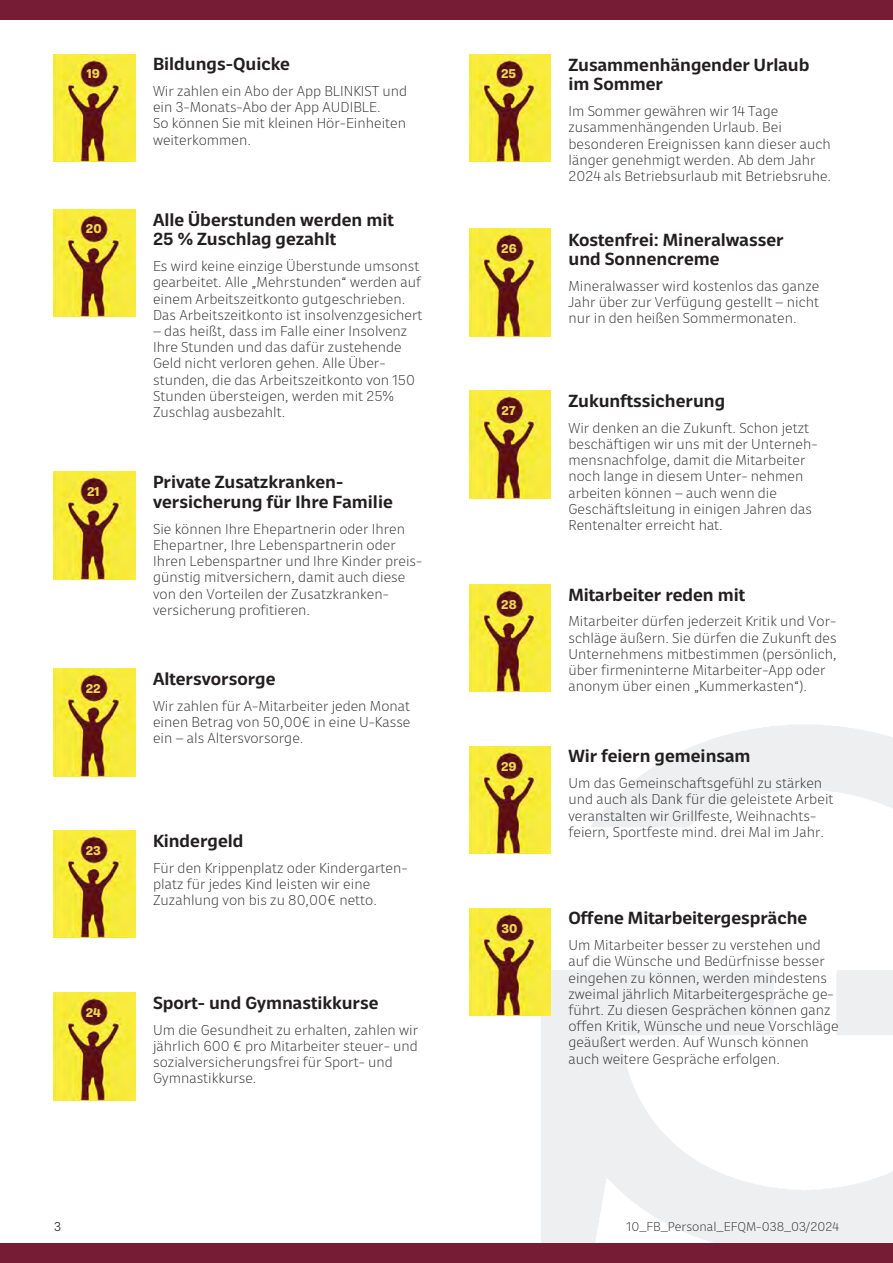
<style>
.page{position:relative;width:893px;height:1263px;background:#fff}
.page>*{position:absolute;margin:0;border:0;box-sizing:border-box;transform-origin:0 0}
.t1{font:600 16.5px/19.8px "Neutronic";color:#231f20}
.t2{font:200 13.5px/16.2px "Neutronic";color:#231f20}
.t3{font:200 12px "Neutronic";color:#231f20}
.t4{font:700 12px "Neutronic";color:#e7db53}
.t5{font:300 12px "Neutronic";color:#231f20}
</style>
<div class="page">
<img style="left:487px;top:725px;width:406px;height:519px">
<div style="left:0;top:0;width:893px;height:19px;background:#761d35"></div>
<div style="left:0;top:1244px;width:893px;height:19px;background:#761d35"></div>
<img style="left:54px;top:54px;width:81px;height:107px">
<img style="left:469px;top:54px;width:81px;height:107px">
<img style="left:469px;top:229px;width:81px;height:107px">
<img style="left:469px;top:391px;width:81px;height:107px">
<img style="left:469px;top:584px;width:81px;height:108px">
<img style="left:469px;top:746px;width:81px;height:107px">
<img style="left:469px;top:908px;width:81px;height:107px">
<img style="left:54px;top:209px;width:81px;height:107px">
<img style="left:54px;top:472px;width:81px;height:107px">
<img style="left:54px;top:669px;width:81px;height:107px">
<img style="left:54px;top:831px;width:81px;height:107px">
<img style="left:54px;top:993px;width:81px;height:107px">
<p class="t1" style="left:153px;top:53px;width:138px">Bildungs-Quicke</p>
<p class="t1" style="left:568px;top:53px;width:243px">Zusammenhängender Urlaub im Sommer</p>
<p class="t4" style="left:87px;top:64px;width:15px">19</p>
<p class="t4" style="left:501px;top:64px;width:17px">25</p>
<p class="t2" style="left:153px;top:82px;width:256px">Wir zahlen ein Abo der App BLINKIST und ein 3-Monats-Abo der App AUDIBLE.<br>So können Sie mit kleinen Hör-Einheiten weiterkommen.</p>
<p class="t2" style="left:568px;top:102px;width:264px">Im Sommer gewähren wir 14 Tage zusammenhängenden Urlaub. Bei besonderen Ereignissen kann dieser auch länger genehmigt werden. Ab dem Jahr 2024 als Betriebsurlaub mit Betriebsruhe.</p>
<p class="t4" style="left:86px;top:219px;width:17px">20</p>
<p class="t4" style="left:87px;top:482px;width:14px">21</p>
<p class="t4" style="left:86px;top:679px;width:17px">22</p>
<p class="t4" style="left:86px;top:841px;width:17px">23</p>
<p class="t4" style="left:86px;top:1003px;width:17px">24</p>
<p class="t1" style="left:153px;top:208px;width:242px">Alle Überstunden werden mit<br>25 % Zuschlag gezahlt</p>
<p class="t2" style="left:153px;top:257px;width:271px">Es wird keine einzige Überstunde umsonst gearbeitet. Alle „Mehrstunden“ werden auf einem Arbeitszeitkonto gutgeschrieben.<br>Das Arbeitszeitkonto ist insolvenzgesichert</p>
<p class="t2" style="left:153px;top:322px;width:264px">– das heißt, dass im Falle einer Insolvenz Ihre Stunden und das dafür zustehende Geld nicht verloren gehen. Alle Über&shy;stunden, die das Arbeitszeitkonto von 150<br>Stunden übersteigen, werden mit 25% Zuschlag ausbezahlt.</p>
<p class="t1" style="left:153px;top:471px;width:241px">Private Zusatzkranken&shy;versicherung für Ihre Familie</p>
<p class="t2" style="left:153px;top:520px;width:271px">Sie können Ihre Ehepartnerin oder Ihren Ehepartner, Ihre Lebenspartnerin oder Ihren Lebenspartner und Ihre Kinder preis&shy;günstig mitversichern, damit auch diese von den Vorteilen der Zusatzkranken&shy;versicherung profitieren.</p>
<p class="t1" style="left:153px;top:667px;width:124px">Altersvorsorge</p>
<p class="t2" style="left:153px;top:696px;width:259px;text-align:justify">Wir zahlen für A-Mitarbeiter jeden Monat einen Betrag von 50,00€ in eine U-Kasse ein – als Altersvorsorge.</p>
<p class="t1" style="left:153px;top:829px;width:92px">Kindergeld</p>
<p class="t2" style="left:153px;top:858px;width:256px">Für den Krippenplatz oder Kindergarten&shy;platz für jedes Kind leisten wir eine<br>Zuzahlung von bis zu 80,00€ netto.</p>
<p class="t1" style="left:153px;top:991px;width:227px">Sport- und Gymnastikkurse</p>
<p class="t2" style="left:153px;top:1020px;width:267px">Um die Gesundheit zu erhalten, zahlen wir jährlich 600 € pro Mitarbeiter steuer- und sozialversicherungsfrei für Sport- und Gymnastikkurse.</p>
<p class="t4" style="left:501px;top:239px;width:17px">26</p>
<p class="t4" style="left:502px;top:401px;width:16px">27</p>
<p class="t4" style="left:501px;top:595px;width:17px">28</p>
<p class="t4" style="left:501px;top:757px;width:17px">29</p>
<p class="t4" style="left:501px;top:919px;width:18px">30</p>
<p class="t1" style="left:568px;top:228px;width:217px">Kostenfrei: Mineralwasser und Sonnencreme</p>
<p class="t2" style="left:568px;top:277px;width:252px;text-align:justify">Mineralwasser wird kostenlos das ganze Jahr über zur Verfügung gestellt – nicht nur in den heißen Sommermonaten.</p>
<p class="t1" style="left:568px;top:389px;width:158px">Zukunftssicherung</p>
<p class="t2" style="left:568px;top:419px;width:251px">Wir denken an die Zukunft. Schon jetzt beschäftigen wir uns mit der Unterneh&shy;mensnachfolge, damit die Mitarbeiter noch lange in diesem Unter- nehmen arbeiten können – auch wenn die Geschäftsleitung in einigen Jahren das Rentenalter erreicht hat.</p>
<p class="t1" style="left:568px;top:583px;width:178px">Mitarbeiter reden mit</p>
<p class="t2" style="left:568px;top:612px;width:270px">Mitarbeiter dürfen jederzeit Kritik und Vor&shy;schläge äußern. Sie dürfen die Zukunft des Unternehmens mitbestimmen (persönlich, über firmeninterne Mitarbeiter-App oder anonym über einen „Kummerkasten“).</p>
<p class="t1" style="left:568px;top:745px;width:184px">Wir feiern gemeinsam</p>
<p class="t2" style="left:568px;top:774px;width:267px">Um das Gemeinschaftsgefühl zu stärken und auch als Dank für die geleistete Arbeit veranstalten wir Grillfeste, Weihnachts&shy;feiern, Sportfeste mind. drei Mal im Jahr.</p>
<p class="t1" style="left:568px;top:907px;width:240px">Offene Mitarbeitergespräche</p>
<p class="t2" style="left:568px;top:936px;width:272px">Um Mitarbeiter besser zu verstehen und auf die Wünsche und Bedürfnisse besser eingehen zu können, werden mindestens zweimal jährlich Mitarbeitergespräche ge&shy;führt. Zu diesen Gesprächen können ganz offen Kritik, Wünsche und neue Vorschläge geäußert werden. Auf Wunsch können auch weitere Gespräche erfolgen.</p>
<p class="t5" style="left:54px;top:1218px;width:9px">3</p>
<p class="t3" style="left:627px;top:1218px;width:214px">10_FB_Personal_EFQM-038_03/2024</p>
</div>
